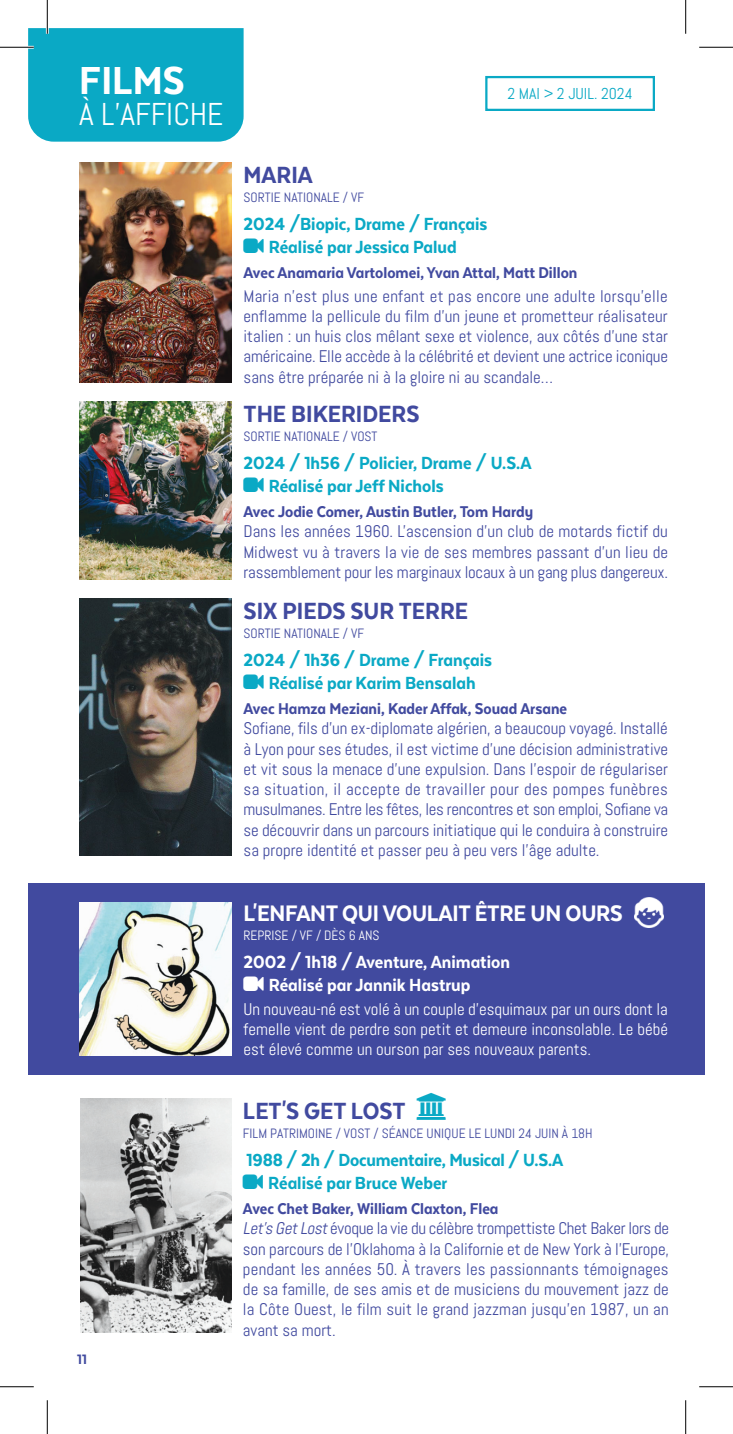
<style>
.page{position:relative;width:733px;height:1434px;background:#fff}
.page>*{position:absolute;margin:0;border:0;box-sizing:border-box;transform-origin:0 0}
.t1{font:800 45px "Texta Narrow Alt";color:#fff}
.t2{font:31.5px "Abel";color:#fff}
.Titre{font:800 27px "Texta Narrow Alt";color:#414a9f}
.Titre-2{font:800 25.88px "Texta Narrow Alt";letter-spacing:-.01em;color:#fff}
.Titre-3{font:800 20.25px "Texta Narrow Alt";color:#0aa9c5}
.Titre-4{font:800 20.25px "Texta Narrow Alt";color:#fff}
.Avec_Acteurs{font:800 18px "Texta Narrow Alt";color:#414a9f}
.Titre-5{font:800 18px "Texta Narrow Alt";color:#414a9f}
.Titre-6{font:16.88px/20.2px "Abel";color:#414a9f;text-align:justify}
.Titre-7{font:16.88px/20.2px "Abel";color:#fff;text-align:justify}
.t3{font:15.75px "Abel";color:#0aa9c5}
.t4{font:800 15.75px "Texta Narrow Alt";color:#414a9f}
.Titre-8{font:13.5px "Abel";color:#414a9f}
.Titre-9{font:13.5px "Abel";color:#fff}
.s1{font-style:italic}
</style>
<div class="page">
<div style="left:485px;top:76px;width:169px;height:35px;border:2px solid #0aa9c5"></div>
<div style="left:28px;top:28px;width:215px;height:114px;background:#0aa9c5"></div>
<div style="left:28px;top:883px;width:676px;height:191px;background:#414a9f"></div>
<img style="left:79px;top:902px;width:153px;height:153px">
<img style="left:634px;top:897px;width:29px;height:31px">
<img style="left:80px;top:1099px;width:152px;height:233px">
<img style="left:79px;top:402px;width:153px;height:178px">
<img style="left:79px;top:163px;width:153px;height:220px">
<img style="left:79px;top:599px;width:153px;height:257px">
<hr style="left:0;top:46px;width:34px;height:3px;background:#fff">
<hr style="left:46px;top:0;width:3px;height:34px;background:#fff">
<hr style="left:0;top:47px;width:34px;height:1px;background:#000">
<hr style="left:699px;top:47px;width:33px;height:1px;background:#000">
<hr style="left:0;top:1386px;width:34px;height:1px;background:#000">
<hr style="left:699px;top:1386px;width:33px;height:1px;background:#000">
<hr style="left:47px;top:0;width:1px;height:34px;background:#000">
<hr style="left:47px;top:1400px;width:1px;height:34px;background:#000">
<hr style="left:685px;top:0;width:1px;height:34px;background:#000">
<hr style="left:685px;top:1400px;width:1px;height:34px;background:#000">
<h1 class="t1" style="left:79px;top:57px;width:107px">FILMS</h1>
<h2 class="t2" style="left:79px;top:94px;width:146px">À L’AFFICHE</h2>
<p class="t4" style="left:77px;top:1351px;width:11px">11</p>
<p class="t3" style="left:507px;top:84px;width:127px">2 MAI &gt; 2 JUIL. 2024</p>
<p class="Titre" style="left:243px;top:161px;width:71px">MARIA</p>
<p class="Titre-8" style="left:243px;top:189px;width:122px">SORTIE NATIONALE / VF</p>
<p class="Titre-3" style="left:243px;top:213px;width:245px">2024 /Biopic, Drame / Français</p>
<p class="Titre-3" style="left:269px;top:237px;width:189px">Réalisé par Jessica Palud</p>
<p class="Titre-5" style="left:243px;top:263px;width:335px">Avec Anamaria Vartolomei, Yvan Attal, Matt Dillon</p>
<p class="Titre-6" style="left:243px;top:286px;width:426px">Maria n’est plus une enfant et pas encore une adulte lorsqu’elle enflamme la pellicule du film d’un jeune et prometteur réalisateur italien : un huis clos mêlant sexe et violence, aux côtés d’une star américaine. Elle accède à la célébrité et devient une actrice iconique sans être préparée ni à la gloire ni au scandale…</p>
<p class="Titre" style="left:243px;top:400px;width:177px">THE BIKERIDERS</p>
<p class="Titre-8" style="left:243px;top:428px;width:135px">SORTIE NATIONALE / VOST</p>
<p class="Titre-3" style="left:243px;top:452px;width:289px">2024 / 1h56 / Policier, Drame / U.S.A</p>
<p class="Titre-3" style="left:269px;top:476px;width:176px">Réalisé par Jeff Nichols</p>
<p class="Avec_Acteurs" style="left:243px;top:502px;width:291px">Avec Jodie Comer, Austin Butler, Tom Hardy</p>
<p class="Titre-6" style="left:243px;top:521px;width:426px">Dans les années 1960. L'ascension d'un club de motards fictif du Midwest vu à travers la vie de ses membres passant d'un lieu de rassemblement pour les marginaux locaux à un gang plus dangereux.</p>
<p class="Titre" style="left:243px;top:597px;width:226px">SIX PIEDS SUR TERRE</p>
<p class="Titre-8" style="left:243px;top:625px;width:122px">SORTIE NATIONALE / VF</p>
<p class="Titre-3" style="left:243px;top:649px;width:250px">2024 / 1h36 / Drame / Français</p>
<p class="Titre-3" style="left:269px;top:673px;width:208px">Réalisé par Karim Bensalah</p>
<p class="Avec_Acteurs" style="left:243px;top:699px;width:325px">Avec Hamza Meziani, Kader Affak, Souad Arsane</p>
<p class="Titre-6" style="left:243px;top:718px;width:426px">Sofiane, fils d’un ex-diplomate algérien, a beaucoup voyagé. Installé à Lyon pour ses études, il est victime d’une décision administrative et vit sous la menace d’une expulsion. Dans l’espoir de régulariser sa situation, il accepte de travailler pour des pompes funèbres musulmanes. Entre les fêtes, les rencontres et son emploi, Sofiane va se découvrir dans un parcours initiatique qui le conduira à construire sa propre identité et passer peu à peu vers l’âge adulte.</p>
<p class="Titre-2" style="left:243px;top:900px;width:380px">L'ENFANT QUI VOULAIT ÊTRE UN OURS</p>
<p class="Titre-9" style="left:243px;top:927px;width:137px">REPRISE / VF / DÈS 6 ANS</p>
<p class="Titre-4" style="left:243px;top:951px;width:268px">2002 / 1h18 / Aventure, Animation</p>
<p class="Titre-4" style="left:269px;top:975px;width:203px">Réalisé par Jannik Hastrup</p>
<p class="Titre-7" style="left:243px;top:999px;width:426px">Un nouveau-né est volé à un couple d'esquimaux par un ours dont la femelle vient de perdre son petit et demeure inconsolable. Le bébé est élevé comme un ourson par ses nouveaux parents.</p>
<p class="Titre" style="left:243px;top:1097px;width:164px">LET'S GET LOST</p>
<p class="Titre-8" style="left:243px;top:1125px;width:351px">FILM PATRIMOINE / VOST / SÉANCE UNIQUE LE LUNDI 24 JUIN À 18H</p>
<p class="Titre-3" style="left:246px;top:1149px;width:318px">1988 / 2h / Documentaire, Musical / U.S.A</p>
<p class="Titre-3" style="left:268px;top:1173px;width:180px">Réalisé par Bruce Weber</p>
<p class="Avec_Acteurs" style="left:243px;top:1199px;width:257px">Avec Chet Baker, William Claxton, Flea</p>
<p class="Titre-6" style="left:243px;top:1218px;width:427px"><span class="s1">Let’sGetLost</span>évoque la vie du célèbre trompettiste Chet Baker lors de son parcours de l’Oklahoma à la Californie et de New York à l’Europe, pendant les années 50. À travers les passionnants témoignages de sa famille, de ses amis et de musiciens du mouvement jazz de la Côte Ouest, le film suit le grand jazzman jusqu’en 1987, un an avant sa mort.</p>
</div>
